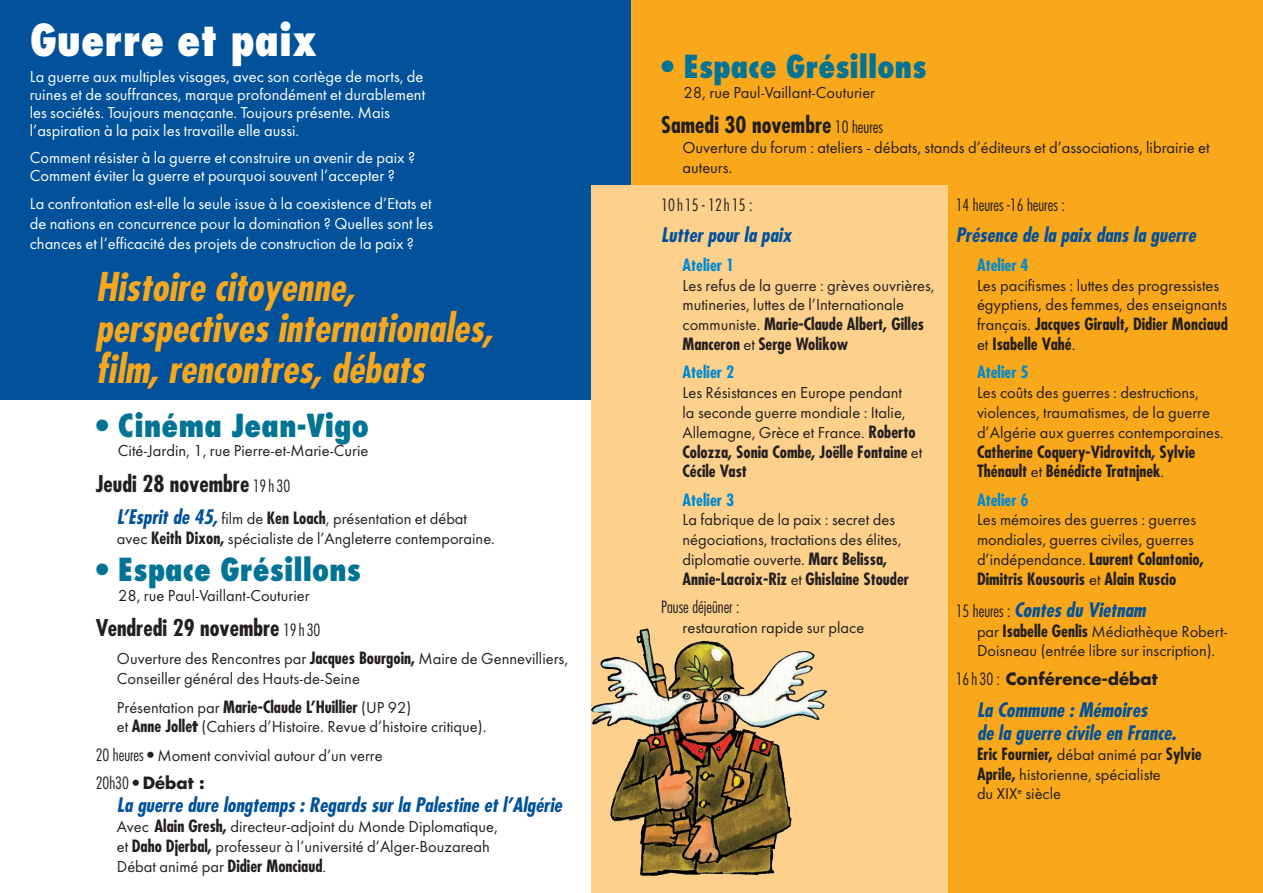
<style>
.page{position:relative;width:1263px;height:893px;background:#fff}
.page>*{position:absolute;margin:0;border:0;box-sizing:border-box;transform-origin:0 0}
.t1{font:800 condensed 42.9px "Futura";color:#fff}
.t2{font:italic 700 condensed 38.7px/40.7px "Futura";color:#f9a71b}
.t3{font:800 condensed 30.9px "Futura";color:#017394}
.t4{font:700 condensed 22.5px "Futura";color:#231f20}
.t5{font:italic 700 condensed 19.5px/23.4px "Futura";color:#01519b}
.t6{font:16.5px/19.8px "Futura Book FO";color:#231f20}
.t7{font:16.5px/18px "Futura Book FO";color:#fff}
.t8{font:700 condensed 16.5px/19.8px "Futura";color:#231f20}
.t9{font:700 condensed 16.5px "Futura";color:#0089cf}
.t10{font:300 condensed 16.5px "Futura";color:#231f20}
.t11{font:700 16.5px "Futura";color:#231f20}
.t12{font:300 condensed 16.5px "Futura";letter-spacing:.06em;color:#231f20}
.s1{font-weight:300;font-size:16.5px}
.s2{font-family:"Futura";font-weight:700;font-style:italic;font-stretch:condensed;font-size:19.5px;color:#01519b}
.s3{font-family:"Futura";font-weight:700;font-stretch:condensed}
.s4{font-family:"Futura Book FO";font-weight:400;font-stretch:normal}
.s5{font-family:"Futura";font-weight:700}
.s6{font-family:"Futura";font-weight:300;font-stretch:condensed}
.s7{font-weight:700;font-stretch:normal}
.s8{font-weight:300}
.s9{font-weight:300;font-style:normal;font-size:16.5px;color:#231f20}
.s10{font-weight:300;font-stretch:condensed}
</style>
<div class="page">
<div style="left:0;top:0;width:631px;height:400px;background:#01519b"></div>
<div style="left:631px;top:0;width:632px;height:893px;background:#f9a71b"></div>
<div style="left:591px;top:186px;width:356px;height:707px;background:#fdd08c"></div>
<img style="left:591px;top:628px;width:235px;height:248px">
<h1 class="t1" style="left:30px;top:13px;width:289px">Guerre et paix</h1>
<p class="t7" style="left:30px;top:68px;width:397px">La guerre aux multiples visages, avec son cortège de morts, de ruines et de souffrances, marque profondément et durablement les sociétés. Toujours menaçante. Toujours présente. Mais l’aspiration à la paix les travaille elle aussi.</p>
<p class="t7" style="left:30px;top:149px;width:387px">Comment résister à la guerre et construire un avenir de paix ?<br>Comment éviter la guerre et pourquoi souvent l’accepter ?</p>
<p class="t7" style="left:30px;top:194px;width:405px;line-height:19.8px;text-align:justify">La confrontation est-elle la seule issue à la coexistence d’Etats et de nations en concurrence pour la domination ? Quelles sont les chances et l’efficacité des projets de construction de la paix ?</p>
<h2 class="t2" style="left:96px;top:267px;width:399px">Histoire citoyenne, perspectives internationales, film, rencontres, débats</h2>
<h3 class="t3" style="left:96px;top:406px;width:275px">• Cinéma Jean-Vigo</h3>
<p class="t6" style="left:118px;top:441px;width:252px">Cité-Jardin, 1, rue Pierre-et-Marie-Curie</p>
<h3 class="t4" style="left:96px;top:470px;width:196px">Jeudi 28 novembre <span class="s1">19 h 30</span></h3>
<p class="t6" style="left:117px;top:509px;width:380px"><span class="s2">L’Esprit de 45,</span> film de <span class="s3">Ken Loach</span>, présentation et débat avec <span class="s3">Keith Dixon,</span> spécialiste de l’Angleterre contemporaine.</p>
<h3 class="t3" style="left:96px;top:550px;width:267px">• Espace Grésillons</h3>
<p class="t6" style="left:118px;top:585px;width:193px">28, rue Paul-Vaillant-Couturier</p>
<h3 class="t4" style="left:96px;top:614px;width:226px">Vendredi 29 novembre <span class="s1">19 h 30</span></h3>
<p class="t6" style="left:117px;top:649px;width:453px">Ouverture des Rencontres par <span class="s3">Jacques Bourgoin,</span> Maire de Gennevilliers,<br>Conseiller général des Hauts-de-Seine</p>
<p class="t8" style="left:117px;top:697px;width:296px"><span class="s4">Présentation par</span> Marie-Claude L’Huillier <span class="s4">(UP 92)</span></p>
<p class="t6" style="left:96px;top:713px;width:392px;line-height:28.3px;text-indent:21px">et <span class="s3">Anne Jolle</span><span class="s5">t</span> (Cahiers d’Histoire. Revue d’histoire critique).<br><span class="s6">20 heures •</span> Moment convivial autour d’un verre</p>
<p class="t10" style="left:96px;top:773px;width:111px">20h30 • <span class="s7">Débat :</span></p>
<p class="t5" style="left:117px;top:793px;width:446px">La guerre dure longtemps : Regards sur la Palestine et l’Algérie</p>
<p class="t6" style="left:117px;top:817px;width:382px">Avec <span class="s3">Alain Gresh,</span> directeur-adjoint du Monde Diplomatique, et <span class="s3">Daho Djerbal,</span> professeur à l’université d’Alger-Bouzareah<br>Débat animé par <span class="s3">Didier Monciaud</span>.</p>
<h3 class="t3" style="left:661px;top:47px;width:267px">• Espace Grésillons</h3>
<p class="t6" style="left:684px;top:82px;width:193px">28, rue Paul-Vaillant-Couturier</p>
<h3 class="t4" style="left:661px;top:111px;width:223px">Samedi 30 novembre <span class="s1">10 heures</span></h3>
<p class="t6" style="left:682px;top:138px;width:529px">Ouverture du forum : ateliers - débats, stands d’éditeurs et d’associations, librairie et auteurs.</p>
<p class="t12" style="left:661px;top:195px;width:93px">10h15 - 12h15 :</p>
<p class="t5" style="left:661px;top:224px;width:132px">Lutter pour la paix</p>
<p class="t9" style="left:682px;top:254px;width:53px">Atelier 1</p>
<p class="t6" style="left:682px;top:275px;width:254px">Les refus de la guerre : grèves ouvrières, mutineries, luttes de l’Internationale</p>
<p class="t8" style="left:682px;top:314px;width:243px"><span class="s4">communiste.</span> Marie-Claude Albert, Gilles<br>Manceron <span class="s4">et</span> Serge Wolikow</p>
<p class="t9" style="left:682px;top:362px;width:53px">Atelier 2</p>
<p class="t6" style="left:682px;top:383px;width:235px">Les Résistances en Europe pendant la seconde guerre mondiale : Italie,<br>Allemagne, Grèce et France. <span class="s3">Roberto</span></p>
<p class="t8" style="left:682px;top:442px;width:241px">Colozza, Sonia Combe, Joëlle Fontaine <span class="s4">et<br></span>Cécile Vast</p>
<p class="t9" style="left:682px;top:489px;width:53px">Atelier 3</p>
<p class="t6" style="left:682px;top:510px;width:220px">La fabrique de la paix : secret des négociations, tractations des élites, diplomatie ouverte. <span class="s3">Marc Belissa,</span></p>
<p class="t8" style="left:661px;top:565px;width:249px;line-height:28.3px;text-indent:21px">Annie-Lacroix-Riz <span class="s4">et</span> Ghislaine Stouder<br><span class="s8">Pause déjeûner :</span></p>
<p class="t6" style="left:682px;top:618px;width:183px">restauration rapide sur place</p>
<p class="t10" style="left:956px;top:195px;width:111px">14 heures -16 heures :</p>
<p class="t5" style="left:956px;top:224px;width:242px">Présence de la paix dans la guerre</p>
<p class="t9" style="left:977px;top:254px;width:53px">Atelier 4</p>
<p class="t6" style="left:977px;top:275px;width:252px">Les pacifismes : luttes des progressistes égyptiens, des femmes, des enseignants</p>
<p class="t8" style="left:977px;top:314px;width:252px"><span class="s4">français.</span> Jacques Girault, Didier Monciaud <span class="s4">et</span> Isabelle Vahé<span class="s4">.</span></p>
<p class="t9" style="left:977px;top:362px;width:53px">Atelier 5</p>
<p class="t6" style="left:977px;top:383px;width:248px">Les coûts des guerres : destructions, violences, traumatismes, de la guerre d’Algérie aux guerres contemporaines.</p>
<p class="t8" style="left:977px;top:442px;width:220px">Catherine Coquery-Vidrovitch, Sylvie<br>Thénault <span class="s4">et</span> Bénédicte Tratnjnek<span class="s4">.</span></p>
<p class="t9" style="left:977px;top:489px;width:53px">Atelier 6</p>
<p class="t6" style="left:977px;top:510px;width:221px">Les mémoires des guerres : guerres mondiales, guerres civiles, guerres</p>
<p class="t8" style="left:977px;top:549px;width:228px"><span class="s4">d’indépendance.</span> Laurent Colantonio,<br>Dimitris Kousouris <span class="s4">et</span> Alain Ruscio</p>
<p class="t5" style="left:956px;top:598px;width:191px"><span class="s9">15 heures :</span> Contes du Vietnam</p>
<p class="t6" style="left:977px;top:621px;width:252px">par <span class="s3">Isabelle Genlis</span> Médiathèque Robert-<br>Doisneau (entrée libre sur inscription).</p>
<p class="t11" style="left:956px;top:667px;width:203px"><span class="s10">16 h 30 :</span> Conférence-débat</p>
<p class="t5" style="left:977px;top:698px;width:201px">La Commune : Mémoires<br>de la guerre civile en France.</p>
<p class="t8" style="left:977px;top:744px;width:226px">Eric Fournier, <span class="s4">débat animé par</span> Sylvie</p>
<p class="t6" style="left:977px;top:764px;width:185px"><span class="s3">Aprile,</span> historienne, spécialiste du XIX<sup>e</sup> siècle</p>
</div>
